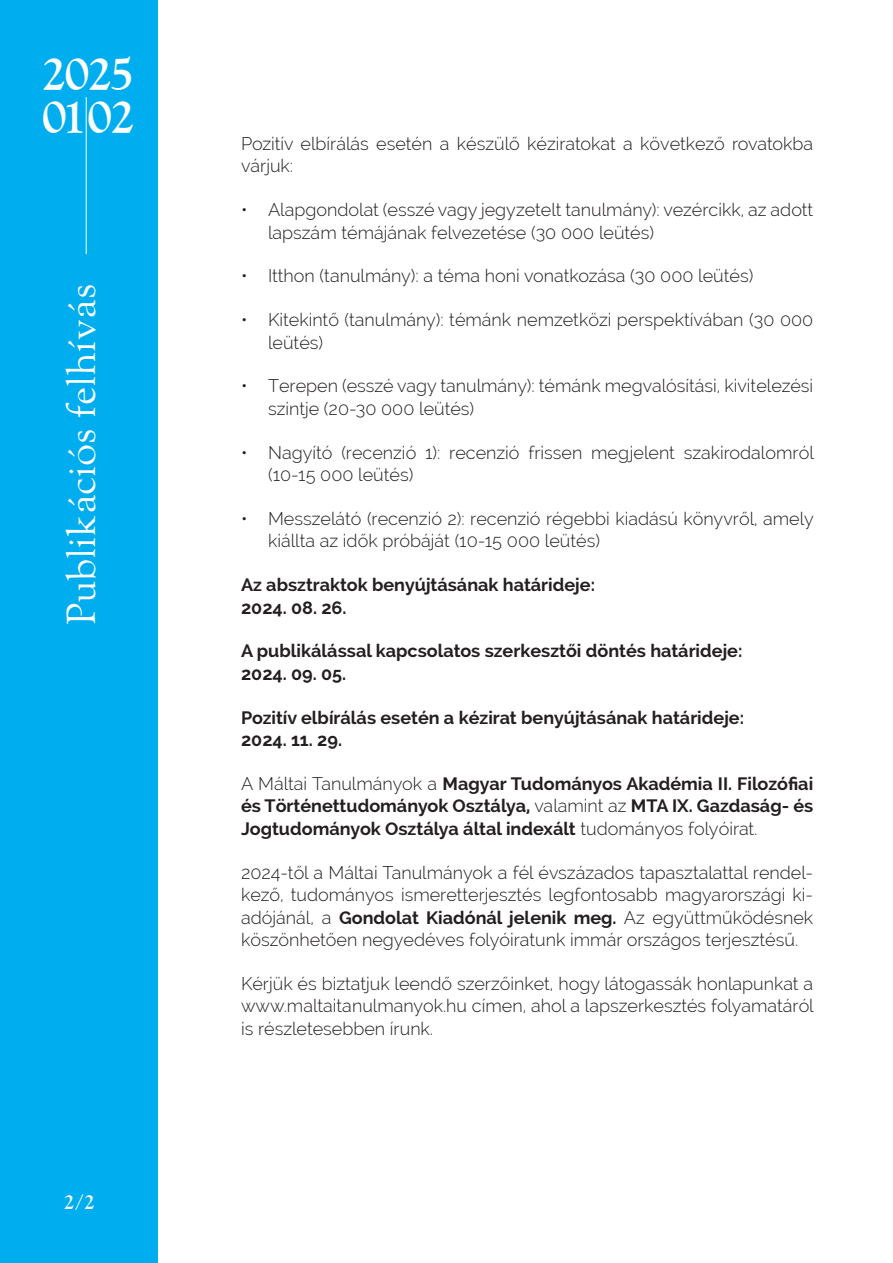
<style>
.page{position:relative;width:893px;height:1263px;background:#fff}
.page>*{position:absolute;margin:0;border:0;box-sizing:border-box;transform-origin:0 0}
.t1{font:700 48.3px/43px "LTC Goudy Oldstyle Pro";letter-spacing:-.02em;color:#fff}
.t2{font:39.75px "LTC Goudy Oldstyle Pro";color:#fff}
.t3{font:700 21px "LTC Goudy Oldstyle Pro";color:#fff}
.t4{font:300 18px/22.5px "Raleway";color:#231f20}
.t5{font:700 18px/22.5px "Raleway";color:#231f20}
.s1{font-weight:300}
.s2{font-weight:700}
</style>
<div class="page">
<div style="left:0;top:0;width:157px;height:1263px;background:#00aeef"></div>
<hr style="left:86px;top:97px;width:1px;height:157px;background:#fff">
<h1 class="t1" style="left:42px;top:53px;width:93px">2025<br>0102</h1>
<h2 class="t2" style="left:58px;top:625px;width:343px;rotate:-90deg">Publikációs felhívás</h2>
<p class="t3" style="left:64px;top:1189px;width:32px">2/2</p>
<p class="t4" style="left:241px;top:132px;width:574px">Pozitív elbírálás esetén a készülő kéziratokat a következő rovatokba várjuk:</p>
<p class="t4" style="left:268px;top:198px;width:547px;text-indent:-27px">• Alapgondolat (esszé vagy jegyzetelt tanulmány): vezércikk, az adott lapszám témájának felvezetése (30 000 leütés)</p>
<p class="t4" style="left:241px;top:265px;width:514px">• Itthon (tanulmány): a téma honi vonatkozása (30 000 leütés)</p>
<p class="t4" style="left:268px;top:308px;width:547px;text-indent:-27px">• Kitekintő (tanulmány): témánk nemzetközi perspektívában (30 000 leütés)</p>
<p class="t4" style="left:268px;top:375px;width:547px;text-indent:-27px">• Terepen (esszé vagy tanulmány): témánk megvalósítási, kivitelezési szintje (20-30 000 leütés)</p>
<p class="t4" style="left:268px;top:441px;width:547px;text-indent:-27px">• Nagyító (recenzió 1): recenzió frissen megjelent szakirodalomról (10-15 000 leütés)</p>
<p class="t4" style="left:268px;top:507px;width:547px;text-indent:-27px">• Messzelátó (recenzió 2): recenzió régebbi kiadású könyvről, amely kiállta az idők próbáját (10-15 000 leütés)</p>
<p class="t5" style="left:241px;top:574px;width:355px">Az absztraktok benyújtásának határideje:<br>2024. 08. 26.</p>
<p class="t5" style="left:241px;top:640px;width:503px">A publikálással kapcsolatos szerkesztői döntés határideje:<br>2024. 09. 05.</p>
<p class="t5" style="left:241px;top:706px;width:504px">Pozitív elbírálás esetén a kézirat benyújtásának határideje:<br>2024. 11. 29.</p>
<p class="t5" style="left:241px;top:772px;width:574px;text-align:justify"><span class="s1">A Máltai Tanulmányok a</span> Magyar Tudományos Akadémia II. Filozófiai és Történettudományok Osztálya, <span class="s1">valamint az</span> MTA IX. Gazdaság- és Jogtudományok Osztálya által indexált <span class="s1">tudományos folyóirat.</span></p>
<p class="t4" style="left:241px;top:861px;width:574px;text-align:justify">2024-től a Máltai Tanulmányok a fél évszázados tapasztalattal rendel&shy;kező, tudományos ismeretterjesztés legfontosabb magyarországi ki&shy;adójánál, a <span class="s2">Gondolat Kiadónál jelenik meg.</span> Az együttműködésnek köszönhetően negyedéves folyóiratunk immár országos terjesztésű.</p>
<p class="t4" style="left:241px;top:972px;width:574px;text-align:justify">Kérjük és biztatjuk leendő szerzőinket, hogy látogassák honlapunkat a www.maltaitanulmanyok.hu címen, ahol a lapszerkesztés folyamatáról is részletesebben írunk.</p>
</div>
